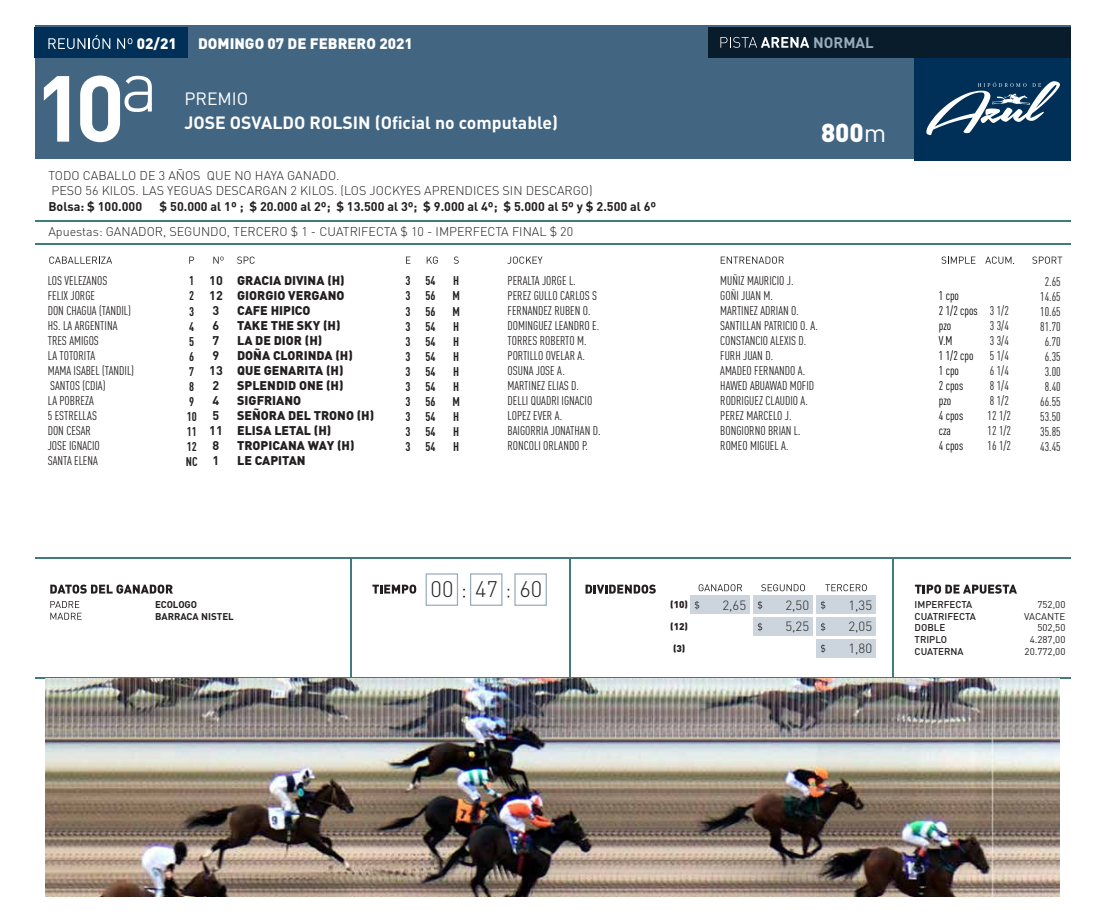
<style>
.page{position:relative;width:1098px;height:922px;background:#fff}
.page>*{position:absolute;margin:0;border:0;box-sizing:border-box;transform-origin:0 0}
.t1{font:700 92px "DIN Pro";color:#fff}
.t2{font:900 25.62px "DIN Pro";color:#fff}
.t3{font:300 22.25px "DIN Pro";color:#231f20}
.t4{font:700 17.62px "DIN Pro";color:#fff}
.t5{font:17.62px "DIN Pro";color:#fff}
.t6{font:900 15px "DIN Pro";color:#fff}
.t7{font:700 15px "DIN Pro";color:#99acbc}
.t8{font:300 13.25px "DIN Pro";color:#231f20}
.t9{font:12.5px/15px "FFDIN Pro Cond";color:#231f20}
.t10{font:300 12.5px/15px "DIN Pro";color:#231f20}
.t11{font:900 12.5px/15px "DIN Pro";color:#231f20}
.t12{font:700 12.5px/15px "DIN Pro";color:#231f20}
.t13{font:700 12.5px/15px "FFDIN Pro Cond";color:#231f20;text-align:justify}
.t14{font:12.5px/15px "FFDIN Pro Cond";color:#000}
.t15{font:500 9.75px/11.8px "DIN Pro";color:#231f20}
.t16{font:9.75px/11.8px "DIN Pro";color:#231f20;text-align:right}
.t17{font:700 9.75px/11.8px "DIN Pro";color:#231f20}
.t18{font:900 9.75px "DIN Pro";color:#231f20}
.s1{font-weight:400}
</style>
<div class="page">
<div style="left:35px;top:25px;width:1035px;height:134px;background:#426682"></div>
<div style="left:914px;top:27px;width:156px;height:134px;background:#003057"></div>
<div style="left:35px;top:27px;width:153px;height:30px;background:#003057"></div>
<div style="left:708px;top:27px;width:362px;height:30px;background:#081c2c"></div>
<hr style="left:35px;top:557px;width:1035px;height:2px;background:#3f7c7d">
<hr style="left:35px;top:677px;width:1035px;height:1px;background:#3f7c7d">
<hr style="left:569px;top:557px;width:1px;height:121px;background:#3f7c7d">
<hr style="left:351px;top:557px;width:1px;height:121px;background:#3f7c7d">
<hr style="left:892px;top:557px;width:2px;height:121px;background:#3f7c7d">
<div style="left:425px;top:573px;width:33px;height:32px;border:1px solid #99acbc"></div>
<div style="left:470px;top:573px;width:32px;height:32px;border:1px solid #99acbc"></div>
<div style="left:514px;top:573px;width:33px;height:32px;border:1px solid #99acbc"></div>
<hr style="left:35px;top:220px;width:1035px;height:1px;background:#3f7c7d">
<hr style="left:35px;top:243px;width:1035px;height:1px;background:#3f7c7d">
<svg style="left:48px;top:35px;width:62px;height:14px"></svg>
<svg style="left:117px;top:38px;width:15px;height:11px"></svg>
<svg style="left:720px;top:37px;width:89px;height:11px"></svg>
<svg style="left:124px;top:76px;width:28px;height:36px"></svg>
<svg style="left:49px;top:256px;width:63px;height:8px"></svg>
<svg style="left:237px;top:256px;width:18px;height:8px"></svg>
<svg style="left:507px;top:256px;width:35px;height:8px"></svg>
<svg style="left:720px;top:256px;width:63px;height:8px"></svg>
<svg style="left:941px;top:256px;width:34px;height:8px"></svg>
<svg style="left:1032px;top:256px;width:30px;height:8px"></svg>
<svg style="left:985px;top:256px;width:29px;height:8px"></svg>
<svg style="left:189px;top:256px;width:5px;height:8px"></svg>
<svg style="left:406px;top:256px;width:4px;height:8px"></svg>
<svg style="left:427px;top:256px;width:11px;height:8px"></svg>
<svg style="left:454px;top:256px;width:5px;height:8px"></svg>
<svg style="left:213px;top:256px;width:10px;height:8px"></svg>
<svg style="left:372px;top:584px;width:44px;height:9px"></svg>
<svg style="left:50px;top:584px;width:123px;height:9px"></svg>
<svg style="left:585px;top:584px;width:70px;height:9px"></svg>
<svg style="left:915px;top:584px;width:102px;height:9px"></svg>
<svg style="left:698px;top:584px;width:44px;height:7px"></svg>
<svg style="left:761px;top:584px;width:44px;height:7px"></svg>
<svg style="left:825px;top:584px;width:41px;height:7px"></svg>
<div style="left:690px;top:595px;width:59px;height:19px;background:#ccd5dd"></div>
<svg style="left:694px;top:601px;width:5px;height:8px"></svg>
<div style="left:753px;top:595px;width:59px;height:19px;background:#ccd5dd"></div>
<svg style="left:757px;top:601px;width:5px;height:8px"></svg>
<div style="left:816px;top:595px;width:59px;height:19px;background:#ccd5dd"></div>
<svg style="left:820px;top:601px;width:5px;height:8px"></svg>
<div style="left:753px;top:617px;width:59px;height:19px;background:#ccd5dd"></div>
<svg style="left:757px;top:622px;width:5px;height:9px"></svg>
<div style="left:816px;top:617px;width:59px;height:19px;background:#ccd5dd"></div>
<svg style="left:820px;top:622px;width:5px;height:9px"></svg>
<div style="left:816px;top:639px;width:59px;height:18px;background:#ccd5dd"></div>
<svg style="left:820px;top:644px;width:5px;height:8px"></svg>
<svg style="left:50px;top:601px;width:32px;height:18px"></svg>
<svg style="left:926px;top:81px;width:134px;height:54px"></svg>
<img style="left:45px;top:678px;width:1014px;height:218px">
<p class="t6" style="left:137px;top:33px;width:41px">02/21</p>
<p class="t6" style="left:198px;top:33px;width:216px">DOMINGO 07 DE FEBRERO 2021</p>
<p class="t7" style="left:813px;top:32px;width:62px">NORMAL</p>
<h1 class="t1" style="left:34px;top:46px;width:92px">10</h1>
<h3 class="t5" style="left:184px;top:87px;width:65px">PREMIO</h3>
<h3 class="t4" style="left:184px;top:111px;width:375px">JOSE OSVALDO ROLSIN (Oficial no computable)</h3>
<p class="t10" style="left:48px;top:167px;width:545px">TODO CABALLO DE 3 AÑOS QUE NO HAYA GANADO.<br>PESO 56 KILOS. LAS YEGUAS DESCARGAN 2 KILOS. (LOS JOCKYES APRENDICES SIN DESCARGO)</p>
<p class="t12" style="left:48px;top:198px;width:95px">Bolsa: $ 100.000</p>
<p class="t12" style="left:160px;top:198px;width:498px">$ 50.000 al 1º ; $ 20.000 al 2º; $ 13.500 al 3º; $ 9.000 al 4º; $ 5.000 al 5º y $ 2.500 al 6º</p>
<p class="t10" style="left:48px;top:223px;width:526px">Apuestas: GANADOR, SEGUNDO, TERCERO $ 1 - CUATRIFECTA $ 10 - IMPERFECTA FINAL $ 20</p>
<h2 class="t2" style="left:821px;top:115px;width:67px">800<span class="s1">m</span></h2>
<p class="t9" style="left:48px;top:272px;width:88px">LOS VELEZANOS<br>FELIX JORGE<br>DON CHAGUA (TANDIL)<br>HS. LA ARGENTINA<br>TRES AMIGOS<br>LA TOTORITA<br>MAMA ISABEL (TANDIL)<br>SANTOS (CDIA)<br>LA POBREZA<br>5 ESTRELLAS<br>DON CESAR<br>JOSE IGNACIO<br>SANTA ELENA</p>
<p class="t13" style="left:186px;top:272px;width:13px;text-align:left">1<br>2<br>3<br>4<br>5<br>6<br>7<br>8<br>9<br>10<br>11<br>12<br>NC</p>
<p class="t12" style="left:209px;top:272px;width:15px">10<br>12<br>3<br>6<br>7<br>9<br>13<br>2<br>4<br>5<br>11<br>8<br>1</p>
<p class="t11" style="left:237px;top:272px;width:139px">GRACIA DIVINA (H)<br>GIORGIO VERGANO<br>CAFE HIPICO<br>TAKE THE SKY (H)<br>LA DE DIOR (H)<br>DOÑA CLORINDA (H)<br>QUE GENARITA (H)<br>SPLENDID ONE (H)<br>SIGFRIANO<br>SEÑORA DEL TRONO (H)<br>ELISA LETAL (H)<br>TROPICANA WAY (H)<br>LE CAPITAN</p>
<p class="t13" style="left:405px;top:272px;width:7px">3<br>3<br>3<br>3<br>3<br>3<br>3<br>3<br>3<br>3<br>3<br>3</p>
<p class="t13" style="left:425px;top:272px;width:12px">54<br>56<br>56<br>54<br>54<br>54<br>54<br>54<br>56<br>54<br>54<br>54</p>
<p class="t13" style="left:452px;top:272px;width:9px">H M M H H H H H M H H H</p>
<p class="t9" style="left:507px;top:272px;width:94px">PERALTA JORGE L.<br>PEREZ GULLO CARLOS S<br>FERNANDEZ RUBEN O.<br>DOMINGUEZ LEANDRO E.<br>TORRES ROBERTO M.<br>PORTILLO OVELAR A.<br>OSUNA JOSE A.<br>MARTINEZ ELIAS D.<br>DELLI QUADRI IGNACIO<br>LOPEZ EVER A.<br>BAIGORRIA JONATHAN D.<br>RONCOLI ORLANDO P.</p>
<p class="t9" style="left:720px;top:272px;width:99px">MUÑIZ MAURICIO J.<br>GOÑI JUAN M.<br>MARTINEZ ADRIAN O.<br>SANTILLAN PATRICIO O. A.<br>CONSTANCIO ALEXIS D.<br>FURH JUAN D.<br>AMADEO FERNANDO A.<br>HAWED ABUAWAD MOFID<br>RODRIGUEZ CLAUDIO A.<br>PEREZ MARCELO J.<br>BONGIORNO BRIAN L.<br>ROMEO MIGUEL A.</p>
<h3 class="t3" style="left:430px;top:574px;width:113px">00 47 60</h3>
<p class="t14" style="left:938px;top:287px;width:40px">1 cpo<br>2 1/2 cpos pzo<br>V.M<br>1 1/2 cpo<br>1 cpo<br>2 cpos pzo<br>4 cpos cza<br>4 cpos</p>
<p class="t9" style="left:987px;top:302px;width:25px">3 1/2<br>3 3/4<br>3 3/4<br>5 1/4<br>6 1/4<br>8 1/4<br>8 1/2<br>12 1/2<br>12 1/2<br>16 1/2</p>
<p class="t9" style="left:1040px;top:273px;width:22px;text-align:center">2.65<br>14.65<br>10.65<br>81.70<br>6.70<br>6.35<br>3.00<br>8.40<br>66.55<br>53.50<br>35.85<br>43.45</p>
<p class="t18" style="left:670px;top:597px;width:19px">(10)</p>
<p class="t8" style="left:722px;top:595px;width:25px">2,65</p>
<p class="t8" style="left:785px;top:595px;width:25px">2,50</p>
<p class="t8" style="left:848px;top:595px;width:25px">1,35</p>
<p class="t18" style="left:670px;top:619px;width:19px">(12)</p>
<p class="t8" style="left:785px;top:617px;width:25px">5,25</p>
<p class="t8" style="left:848px;top:617px;width:25px">2,05</p>
<p class="t18" style="left:673px;top:641px;width:14px">(3)</p>
<p class="t8" style="left:848px;top:638px;width:25px">1,80</p>
<p class="t17" style="left:155px;top:598px;width:80px">ECOLOGO<br>BARRACA NISTEL</p>
<p class="t16" style="left:1024px;top:598px;width:43px">752,00<br>VACANTE<br>502,50<br>4.287,00<br>20.772,00</p>
<p class="t15" style="left:914px;top:598px;width:63px">IMPERFECTA<br>CUATRIFECTA<br>DOBLE<br>TRIPLO<br>CUATERNA</p>
</div>
